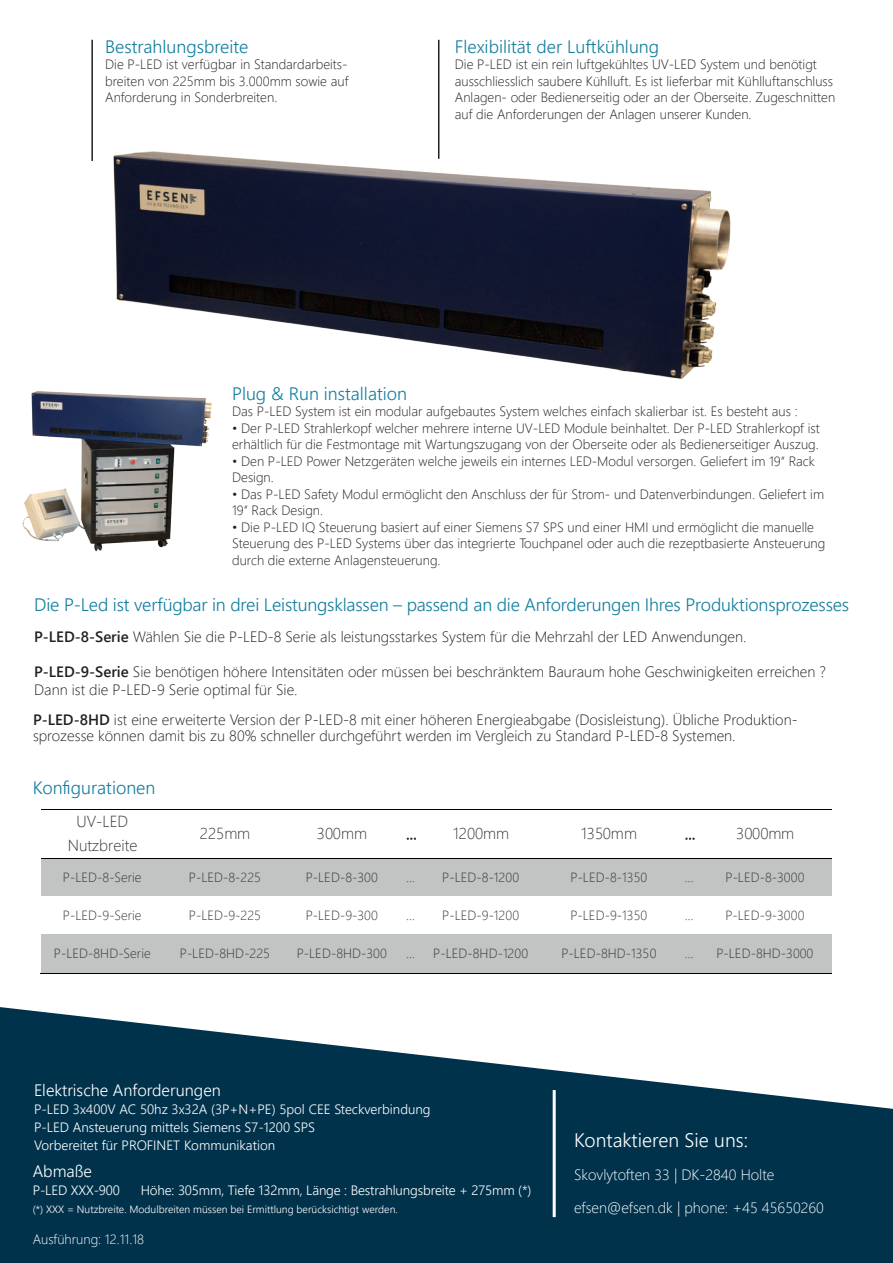
<style>
.page{position:relative;width:893px;height:1263px;background:#fff}
.page>*{position:absolute;margin:0;border:0;box-sizing:border-box;transform-origin:0 0}
.t1{font:300 19.5px "Segoe UI";color:#fff}
.t2{font:300 18px "Segoe UI";letter-spacing:-.01em;color:#117d9d}
.t3{font:300 16.5px "Segoe UI";color:#fff}
.t4{font:300 16.05px/24.5px "Segoe UI";letter-spacing:-.005em;color:#333739;text-align:center}
.t5{font:300 15px/18px "Segoe UI";color:#231f20}
.t6{font:300 15px "Segoe UI";color:#fff}
.t7{font:300 13.5px/16.5px "Segoe UI";color:#231f20}
.t8{font:300 13.5px/18px "Segoe UI";color:#fff}
.t9{font:300 13.5px "Segoe UI";color:#fff}
.t10{font:300 13.35px "Segoe UI";color:#333739}
.t11{font:300 10.5px "Segoe UI";color:#fff}
.s1{font-weight:600}
</style>
<div class="page">
<svg style="left:0;top:1007px;width:893px;height:256px;fill:#00324c"></svg>
<hr style="left:438px;top:40px;width:1px;height:119px;background:#231f20">
<hr style="left:91px;top:40px;width:2px;height:121px;background:#231f20">
<hr style="left:553px;top:1090px;width:3px;height:127px;background:#fff">
<svg style="left:407px;top:837px;width:9px;height:3px"></svg>
<svg style="left:685px;top:837px;width:10px;height:3px"></svg>
<hr style="left:41px;top:809px;width:123px;height:1px;background:#000001">
<hr style="left:165px;top:809px;width:122px;height:1px;background:#000001">
<hr style="left:287px;top:809px;width:111px;height:1px;background:#000001">
<svg style="left:398px;top:809px;width:23px;height:1px"></svg>
<hr style="left:421px;top:809px;width:122px;height:1px;background:#000001">
<hr style="left:543px;top:809px;width:133px;height:1px;background:#000001">
<svg style="left:676px;top:809px;width:23px;height:1px"></svg>
<hr style="left:699px;top:809px;width:133px;height:1px;background:#000001">
<div style="left:41px;top:859px;width:123px;height:37px;background:#c2c3c3"></div>
<div style="left:164px;top:859px;width:122px;height:37px;background:#c2c3c3"></div>
<div style="left:286px;top:859px;width:112px;height:37px;background:#c2c3c3"></div>
<div style="left:398px;top:859px;width:22px;height:37px;background:#c2c3c3"></div>
<div style="left:420px;top:859px;width:123px;height:37px;background:#c2c3c3"></div>
<div style="left:543px;top:859px;width:133px;height:37px;background:#c2c3c3"></div>
<div style="left:676px;top:859px;width:22px;height:37px;background:#c2c3c3"></div>
<div style="left:698px;top:859px;width:134px;height:37px;background:#c2c3c3"></div>
<hr style="left:41px;top:858px;width:123px;height:1px;background:#000001">
<hr style="left:165px;top:858px;width:122px;height:1px;background:#000001">
<hr style="left:287px;top:858px;width:111px;height:1px;background:#000001">
<svg style="left:398px;top:858px;width:23px;height:1px"></svg>
<hr style="left:421px;top:858px;width:122px;height:1px;background:#000001">
<hr style="left:543px;top:858px;width:133px;height:1px;background:#000001">
<svg style="left:676px;top:858px;width:23px;height:1px"></svg>
<hr style="left:699px;top:858px;width:133px;height:1px;background:#000001">
<div style="left:41px;top:934px;width:123px;height:39px;background:#c2c3c3"></div>
<div style="left:164px;top:934px;width:122px;height:39px;background:#c2c3c3"></div>
<div style="left:286px;top:934px;width:112px;height:39px;background:#c2c3c3"></div>
<div style="left:398px;top:934px;width:22px;height:39px;background:#c2c3c3"></div>
<div style="left:420px;top:934px;width:123px;height:39px;background:#c2c3c3"></div>
<div style="left:543px;top:934px;width:133px;height:39px;background:#c2c3c3"></div>
<div style="left:676px;top:934px;width:22px;height:39px;background:#c2c3c3"></div>
<div style="left:698px;top:934px;width:134px;height:39px;background:#c2c3c3"></div>
<hr style="left:40px;top:973px;width:124px;height:1px;background:#000001">
<hr style="left:164px;top:973px;width:123px;height:1px;background:#000001">
<hr style="left:286px;top:973px;width:112px;height:1px;background:#000001">
<svg style="left:398px;top:973px;width:22px;height:1px"></svg>
<hr style="left:420px;top:973px;width:123px;height:1px;background:#000001">
<hr style="left:542px;top:973px;width:134px;height:1px;background:#000001">
<svg style="left:676px;top:973px;width:22px;height:1px"></svg>
<hr style="left:698px;top:973px;width:134px;height:1px;background:#000001">
<img style="left:91px;top:124px;width:640px;height:255px">
<img style="left:22px;top:374px;width:195px;height:178px">
<h2 class="t2" style="left:105px;top:30px;width:145px">Bestrahlungsbreite</h2>
<p class="t7" style="left:105px;top:55px;width:245px;text-align:justify">Die P-LED ist verfügbar in Standardarbeits&shy;breiten von 225mm bis 3.000mm sowie auf Anforderung in Sonderbreiten.</p>
<h2 class="t2" style="left:455px;top:30px;width:206px">Flexibilität der Luftkühlung</h2>
<p class="t7" style="left:455px;top:55px;width:382px">Die P-LED ist ein rein luftgekühltes UV-LED System und benötigt ausschliesslich saubere Kühlluft. Es ist lieferbar mit Kühlluftanschluss Anlagen- oder Bedienerseitig oder an der Oberseite. Zugeschnitten auf die Anforderungen der Anlagen unserer Kunden.</p>
<h2 class="t2" style="left:232px;top:376px;width:176px">Plug &amp; Run installation</h2>
<p class="t7" style="left:232px;top:402px;width:567px">Das P-LED System ist ein modular aufgebautes System welches einfach skalierbar ist. Es besteht aus :</p>
<p class="t7" style="left:232px;top:418px;width:589px">• Der P-LED Strahlerkopf welcher mehrere interne UV-LED Module beinhaltet. Der P-LED Strahlerkopf ist erhältlich für die Festmontage mit Wartungszugang von der Oberseite oder als Bedienerseitiger Auszug.</p>
<p class="t7" style="left:232px;top:451px;width:584px">• Den P-LED Power Netzgeräten welche jeweils ein internes LED-Modul versorgen. Geliefert im 19‘‘ Rack<br>Design.</p>
<p class="t7" style="left:232px;top:484px;width:593px">• Das P-LED Safety Modul ermöglicht den Anschluss der für Strom- und Datenverbindungen. Geliefert im<br>19‘‘ Rack Design.</p>
<p class="t7" style="left:232px;top:517px;width:595px">• Die P-LED IQ Steuerung basiert auf einer Siemens S7 SPS und einer HMI und ermöglicht die manuelle<br>Steuerung des P-LED Systems über das integrierte Touchpanel oder auch die rezeptbasierte Ansteuerung durch die externe Anlagensteuerung.</p>
<h2 class="t2" style="left:34px;top:587px;width:817px">Die P-Led ist verfügbar in drei Leistungsklassen – passend an die Anforderungen Ihres Produktionsprozesses</h2>
<p class="t5" style="left:34px;top:627px;width:714px"><span class="s1">P-LED-8-Serie</span> Wählen Sie die P-LED-8 Serie als leistungsstarkes System für die Mehrzahl der LED Anwendungen.</p>
<p class="t5" style="left:34px;top:661px;width:793px"><span class="s1">P-LED-9-Serie</span> Sie benötigen höhere Intensitäten oder müssen bei beschränktem Bauraum hohe Geschwinigkeiten erreichen ?<br>Dann ist die P-LED-9 Serie optimal für Sie.</p>
<p class="t5" style="left:33px;top:710px;width:766px;line-height:16.5px"><span class="s1">P-LED-8HD</span> ist eine erweiterte Version der P-LED-8 mit einer höheren Energieabgabe (Dosisleistung). Übliche Produktion&shy;sprozesse können damit bis zu 80% schneller durchgeführt werden im Vergleich zu Standard P-LED-8 Systemen.</p>
<h2 class="t2" style="left:33px;top:770px;width:124px">Konfigurationen</h2>
<p class="t4" style="left:68px;top:807px;width:71px">UV-LED<br>Nutzbreite</p>
<p class="t4" style="left:200px;top:820px;width:52px">225mm</p>
<p class="t4" style="left:317px;top:820px;width:52px">300mm</p>
<p class="t4" style="left:453px;top:820px;width:57px">1200mm</p>
<p class="t4" style="left:581px;top:820px;width:57px">1350mm</p>
<p class="t4" style="left:685px;top:820px;width:12px">…</p>
<p class="t4" style="left:736px;top:820px;width:60px">3000mm</p>
<p class="t10" style="left:63px;top:864px;width:80px">P-LED-8-Serie</p>
<p class="t10" style="left:189px;top:864px;width:74px">P-LED-8-225</p>
<p class="t10" style="left:306px;top:864px;width:74px">P-LED-8-300</p>
<p class="t10" style="left:406px;top:864px;width:10px">…</p>
<p class="t10" style="left:442px;top:864px;width:78px">P-LED-8-1200</p>
<p class="t10" style="left:570px;top:864px;width:78px">P-LED-8-1350</p>
<p class="t10" style="left:685px;top:864px;width:10px">…</p>
<p class="t10" style="left:725px;top:864px;width:81px">P-LED-8-3000</p>
<p class="t10" style="left:63px;top:902px;width:80px">P-LED-9-Serie</p>
<p class="t10" style="left:189px;top:902px;width:74px">P-LED-9-225</p>
<p class="t10" style="left:306px;top:902px;width:74px">P-LED-9-300</p>
<p class="t10" style="left:406px;top:902px;width:10px">…</p>
<p class="t10" style="left:442px;top:902px;width:78px">P-LED-9-1200</p>
<p class="t10" style="left:570px;top:902px;width:78px">P-LED-9-1350</p>
<p class="t10" style="left:685px;top:902px;width:10px">…</p>
<p class="t10" style="left:725px;top:902px;width:81px">P-LED-9-3000</p>
<p class="t10" style="left:54px;top:941px;width:98px">P-LED-8HD-Serie</p>
<p class="t10" style="left:180px;top:941px;width:92px">P-LED-8HD-225</p>
<p class="t10" style="left:297px;top:941px;width:92px">P-LED-8HD-300</p>
<p class="t10" style="left:406px;top:941px;width:10px">…</p>
<p class="t10" style="left:433px;top:941px;width:97px">P-LED-8HD-1200</p>
<p class="t10" style="left:561px;top:941px;width:97px">P-LED-8HD-1350</p>
<p class="t10" style="left:685px;top:941px;width:10px">…</p>
<p class="t10" style="left:716px;top:941px;width:98px">P-LED-8HD-3000</p>
<p class="t3" style="left:34px;top:1075px;width:188px">Elektrische Anforderungen</p>
<p class="t8" style="left:34px;top:1099px;width:398px">P-LED 3x400V AC 50hz 3x32A (3P+N+PE) 5pol CEE Steckverbindung<br>P-LED Ansteuerung mittels Siemens S7-1200 SPS<br>Vorbereitet für PROFINET Kommunikation</p>
<p class="t3" style="left:33px;top:1156px;width:61px">Abmaße</p>
<p class="t8" style="left:33px;top:1180px;width:89px">P-LED XXX-900</p>
<p class="t8" style="left:141px;top:1180px;width:392px">Höhe: 305mm, Tiefe 132mm, Länge : Bestrahlungsbreite + 275mm (*)</p>
<p class="t11" style="left:33px;top:1199px;width:367px">(*) XXX = Nutzbreite. Modulbreiten müssen bei Ermittlung berücksichtigt werden.</p>
<p class="t9" style="left:33px;top:1226px;width:113px">Ausführung: 12.11.18</p>
<h1 class="t1" style="left:574px;top:1122px;width:175px">Kontaktieren Sie uns:</h1>
<p class="t6" style="left:574px;top:1161px;width:202px">Skovlytoften 33 | DK-2840 Holte</p>
<p class="t6" style="left:574px;top:1194px;width:251px">efsen@efsen.dk | phone: +45 45650260</p>
</div>
